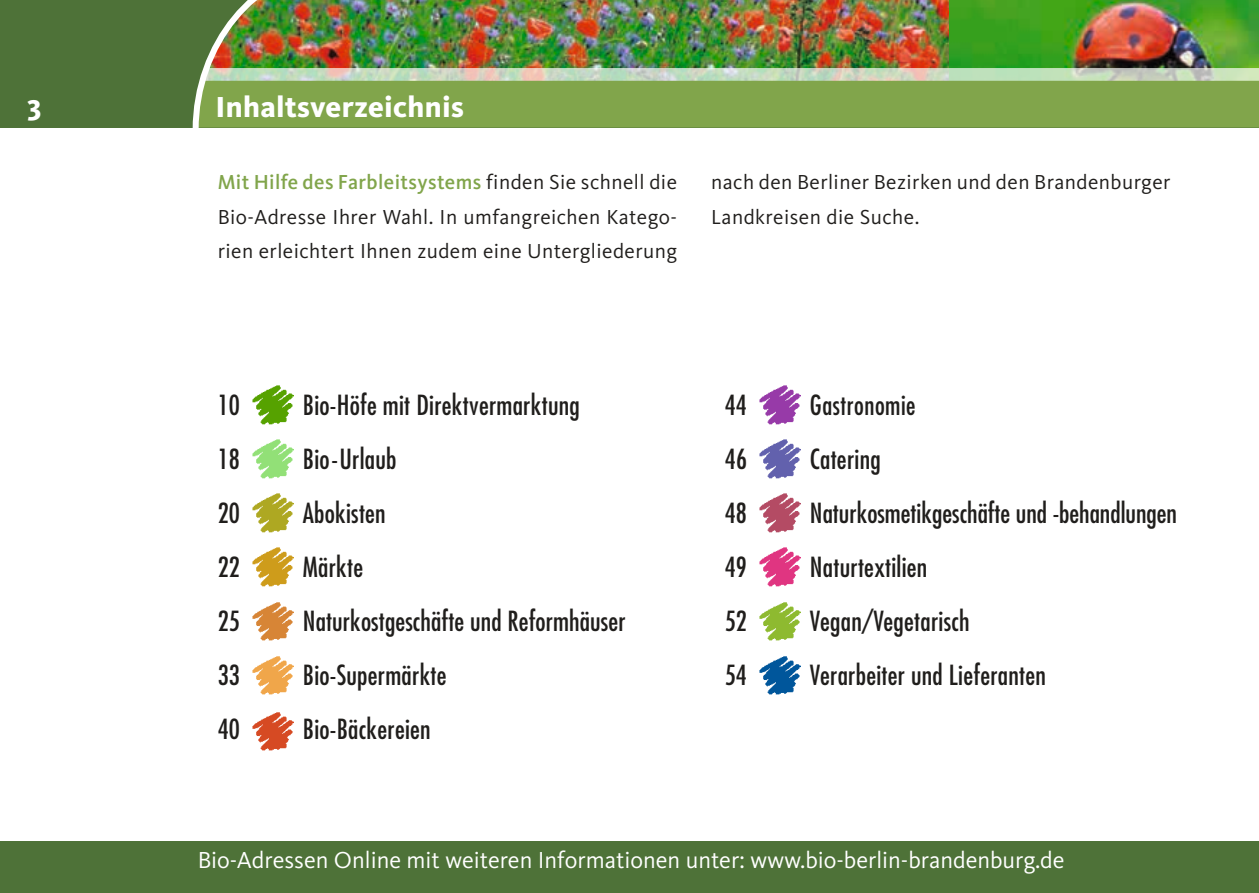
<style>
.page{position:relative;width:1259px;height:893px;background:#fff}
.page>*{position:absolute;margin:0;border:0;box-sizing:border-box;transform-origin:0 0}
.t1{font:800 30px "Kievit";letter-spacing:.01em;color:#fff}
.t2{font:condensed 27px "Futura";letter-spacing:.01em;color:#201e1c}
.t3{font:condensed 27px "Futura";letter-spacing:.01em;color:#201e1c;scale:.96 1}
.t4{font:24px "Kievit";color:#fff}
.t5{font:21px/34.5px "Kievit";letter-spacing:.02em;color:#201e1c;text-align:justify}
.s1{font-weight:500;color:#81a54b}
</style>
<div class="page">
<div style="left:0;top:0;width:1259px;height:128px;background:#4e7238"></div>
<div style="left:0;top:842px;width:1259px;height:51px;background:#4e7238"></div>
<img style="left:192px;top:0;width:1067px;height:128px">
<img style="left:252px;top:385px;width:41px;height:40px">
<img style="left:252px;top:439px;width:41px;height:40px">
<img style="left:252px;top:493px;width:41px;height:40px">
<img style="left:252px;top:547px;width:41px;height:40px">
<img style="left:252px;top:602px;width:41px;height:39px">
<img style="left:252px;top:656px;width:41px;height:39px">
<img style="left:252px;top:712px;width:41px;height:39px">
<img style="left:759px;top:385px;width:41px;height:40px">
<img style="left:759px;top:439px;width:41px;height:40px">
<img style="left:759px;top:493px;width:41px;height:40px">
<img style="left:759px;top:547px;width:41px;height:40px">
<img style="left:759px;top:602px;width:41px;height:39px">
<img style="left:759px;top:656px;width:41px;height:39px">
<p class="t1" style="left:27px;top:87px;width:16px">3</p>
<p class="t1" style="left:216px;top:89px;width:250px">Inhaltsverzeichnis</p>
<p class="t5" style="left:218px;top:165px;width:461px"><span class="s1">Mit Hilfe des Farbleitsystems</span> finden Sie schnell die Bio-Adresse Ihrer Wahl. In umfangreichen Katego&shy;rien erleichtert Ihnen zudem eine Untergliederung</p>
<p class="t5" style="left:711px;top:165px;width:461px">nach den Berliner Bezirken und den Brandenburger<br>Landkreisen die Suche.</p>
<p class="t2" style="left:218px;top:388px;width:24px">10</p>
<p class="t2" style="left:303px;top:388px;width:278px">Bio-Höfe mit Direktvermarktung</p>
<p class="t2" style="left:218px;top:442px;width:24px">18</p>
<p class="t2" style="left:303px;top:442px;width:95px">Bio-Urlaub</p>
<p class="t2" style="left:218px;top:496px;width:24px">20</p>
<p class="t2" style="left:303px;top:496px;width:84px">Abokisten</p>
<p class="t2" style="left:218px;top:550px;width:24px">22</p>
<p class="t2" style="left:303px;top:550px;width:62px">Märkte</p>
<p class="t2" style="left:218px;top:604px;width:24px">25</p>
<p class="t2" style="left:303px;top:604px;width:324px">Naturkostgeschäfte und Reformhäuser</p>
<p class="t2" style="left:218px;top:658px;width:24px">33</p>
<p class="t2" style="left:303px;top:658px;width:145px">Bio-Supermärkte</p>
<p class="t2" style="left:218px;top:712px;width:24px">40</p>
<p class="t2" style="left:303px;top:712px;width:129px">Bio-Bäckereien</p>
<p class="t2" style="left:725px;top:388px;width:24px">44</p>
<p class="t3" style="left:810px;top:388px;width:112px">Gastronomie</p>
<p class="t2" style="left:725px;top:442px;width:24px">46</p>
<p class="t2" style="left:810px;top:442px;width:72px">Catering</p>
<p class="t2" style="left:725px;top:496px;width:24px">48</p>
<p class="t2" style="left:810px;top:496px;width:369px">Naturkosmetikgeschäfte und -behandlungen</p>
<p class="t2" style="left:725px;top:550px;width:24px">49</p>
<p class="t2" style="left:810px;top:550px;width:119px">Naturtextilien</p>
<p class="t2" style="left:725px;top:604px;width:24px">52</p>
<p class="t2" style="left:810px;top:604px;width:161px">Vegan/Vegetarisch</p>
<p class="t2" style="left:725px;top:658px;width:24px">54</p>
<p class="t2" style="left:810px;top:658px;width:237px">Verarbeiter und Lieferanten</p>
<p class="t4" style="left:198px;top:847px;width:868px">Bio-Adressen Online mit weiteren Informationen unter: www.bio-berlin-brandenburg.de</p>
</div>
